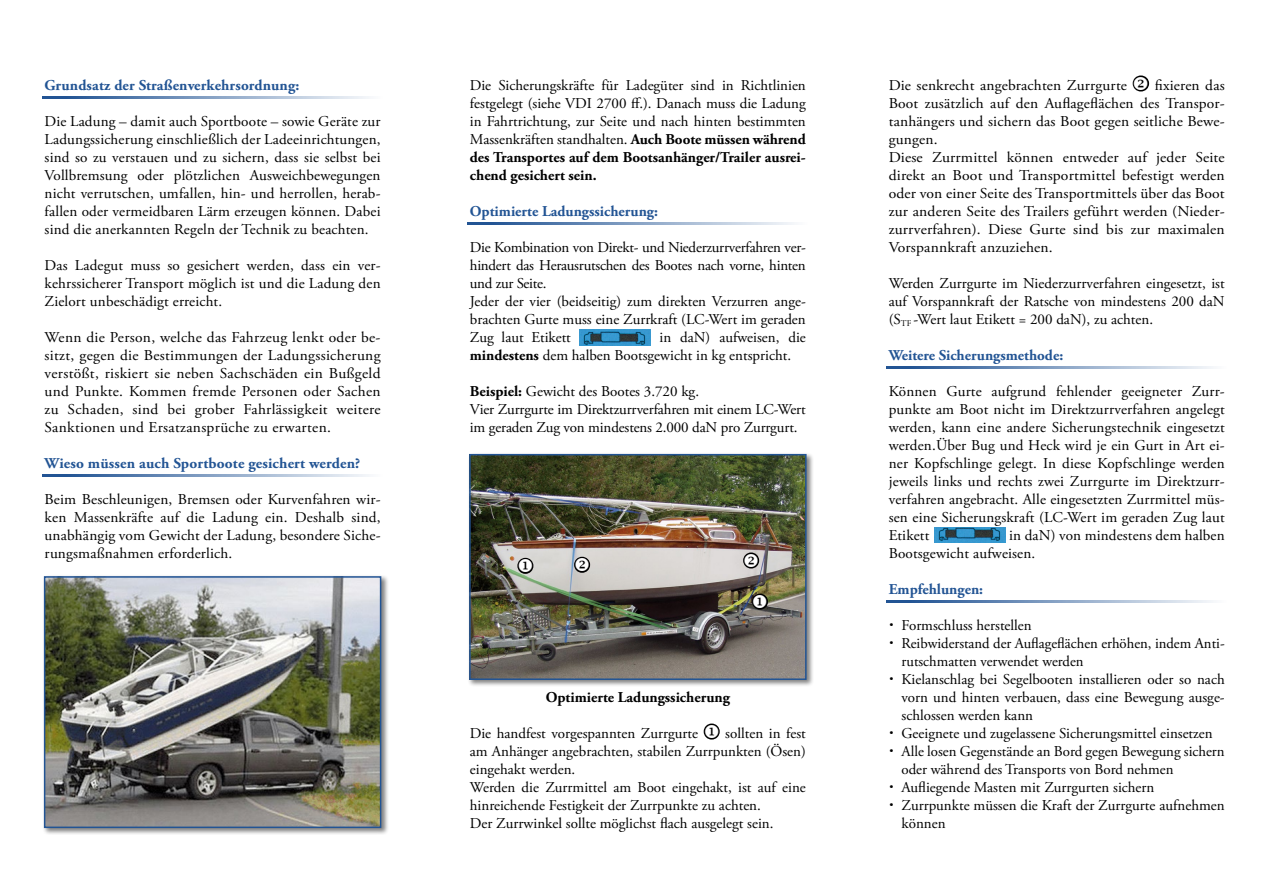
<style>
.page{position:relative;width:1263px;height:893px;background:#fff}
.page>*{position:absolute;margin:0;border:0;box-sizing:border-box;transform-origin:0 0}
.t1{font:15px/18px "Adobe Garamond Pro";color:#000;text-align:justify}
.t2{font:15px/18px "Adobe Garamond Pro";letter-spacing:-.02em;color:#000}
.t3{font:700 15px "Adobe Garamond Pro";color:#225494}
.t4{font:700 15px "Adobe Garamond Pro";color:#000}
.s1{font-weight:700}
.s2{font-size:15.15px}
</style>
<div class="page">
<hr style="left:43px;top:474px;width:340px;height:3px;background:#225494">
<hr style="left:43px;top:97px;width:340px;height:2px;background:#225494">
<hr style="left:468px;top:223px;width:340px;height:2px;background:#225494">
<hr style="left:887px;top:367px;width:340px;height:2px;background:#225494">
<hr style="left:887px;top:601px;width:340px;height:2px;background:#225494">
<img style="left:579px;top:330px;width:72px;height:16px">
<div style="left:42px;top:574px;width:347px;height:261px;background:#000;opacity:.5"></div>
<img style="left:47px;top:579px;width:331px;height:246px">
<div style="left:44px;top:576px;width:337px;height:252px;border:2px solid #225494"></div>
<div style="left:467px;top:452px;width:347px;height:236px;background:#000;opacity:.5"></div>
<img style="left:472px;top:457px;width:331px;height:220px">
<div style="left:469px;top:454px;width:337px;height:226px;border:2px solid #225494"></div>
<img style="left:934px;top:528px;width:72px;height:14px">
<svg style="left:519px;top:558px;width:70px;height:14px"></svg>
<svg style="left:745px;top:554px;width:13px;height:13px"></svg>
<svg style="left:753px;top:595px;width:13px;height:13px"></svg>
<p class="t3" style="left:45px;top:77px;width:256px">Grundsatz der Straßenverkehrsordnung:</p>
<p class="t1" style="left:45px;top:113px;width:337px">Die Ladung – damit auch Sportboote – sowie Geräte zur Ladungssicherung einschließlich der Ladeeinrichtungen, sind so zu verstauen und zu sichern, dass sie selbst bei Vollbremsung oder plötzlichen Ausweichbewegungen nicht verrutschen, umfallen, hin- und herrollen, herab&shy;fallen oder vermeidbaren Lärm erzeugen können. Dabei sind die anerkannten Regeln der Technik zu beachten.</p>
<p class="t1" style="left:45px;top:257px;width:337px">Das Ladegut muss so gesichert werden, dass ein ver&shy;kehrssicherer Transport möglich ist und die Ladung den Zielort unbeschädigt erreicht.</p>
<p class="t1" style="left:45px;top:329px;width:337px">Wenn die Person, welche das Fahrzeug lenkt oder be&shy;sitzt, gegen die Bestimmungen der Ladungssicherung verstößt, riskiert sie neben Sachschäden ein Bußgeld und Punkte. Kommen fremde Personen oder Sachen zu Schaden, sind bei grober Fahrlässigkeit weitere Sanktionen und Ersatzansprüche zu erwarten.</p>
<p class="t3" style="left:45px;top:455px;width:317px">Wieso müssen auch Sportboote gesichert werden?</p>
<p class="t1" style="left:45px;top:491px;width:337px">Beim Beschleunigen, Bremsen oder Kurvenfahren wir&shy;ken Massenkräfte auf die Ladung ein. Deshalb sind, unabhängig vom Gewicht der Ladung, besondere Siche&shy;rungsmaßnahmen erforderlich.</p>
<p class="t1" style="left:470px;top:77px;width:337px">Die Sicherungskräfte für Ladegüter sind in Richtlinien festgelegt (siehe VDI 2700 ff.). Danach muss die Ladung in Fahrtrichtung, zur Seite und nach hinten bestimmten Massenkräften standhalten. <span class="s1">Auch Boote müssen während des Transportes auf dem Bootsanhänger/Trailer ausrei&shy;chend gesichert sein.</span></p>
<p class="t3" style="left:470px;top:203px;width:190px">Optimierte Ladungssicherung:</p>
<p class="t2" style="left:470px;top:239px;width:337px">Die Kombination von Direkt- und Niederzurrverfahren ver&shy;hindert das Herausrutschen des Bootes nach vorne, hinten und zur Seite.<br>Jeder der vier (beidseitig) zum direkten Verzurren ange&shy;brachten Gurte muss eine Zurrkraft (LC-Wert im geraden Zug laut Etikett</p>
<p class="t1" style="left:470px;top:329px;width:337px;text-indent:190px">in daN) aufweisen, die <span class="s1">mindestens</span> dem halben Bootsgewicht in kg entspricht.</p>
<p class="t1" style="left:470px;top:383px;width:337px;text-align:left"><span class="s1">Beispiel:</span> Gewicht des Bootes 3.720 kg.<br>Vier Zurrgurte im Direktzurrverfahren mit einem LC-Wert im geraden Zug von mindestens 2.000 daN pro Zurrgurt.</p>
<p class="t4" style="left:546px;top:689px;width:186px">Optimierte Ladungssicherung</p>
<p class="t1" style="left:470px;top:725px;width:337px;text-align:left">Die handfest vorgespannten Zurrgurte ◆ sollten in fest am Anhänger angebrachten, stabilen Zurrpunkten (Ösen) eingehakt werden.<br>Werden die Zurrmittel am Boot eingehakt, ist auf eine hinreichende Festigkeit der Zurrpunkte zu achten.<br>Der Zurrwinkel sollte möglichst flach ausgelegt sein.</p>
<p class="t1" style="left:889px;top:77px;width:337px;text-align:left">Die senkrecht angebrachten Zurrgurte ❖ fixieren das Boot zusätzlich auf den Auflageflächen des Transpor&shy;tanhängers und sichern das Boot gegen seitliche Bewe&shy;gungen.<br>Diese Zurrmittel können entweder auf jeder Seite direkt an Boot und Transportmittel befestigt werden oder von einer Seite des Transportmittels über das Boot zur anderen Seite des Trailers geführt werden (Nieder&shy;zurrverfahren). Diese Gurte sind bis zur maximalen Vorspannkraft anzuziehen.</p>
<p class="t1" style="left:889px;top:275px;width:337px">Werden Zurrgurte im Niederzurrverfahren eingesetzt, ist auf Vorspannkraft der Ratsche von mindestens 200 daN (<span class="s2">S</span><sub>TF</sub> -Wert laut Etikett = 200 daN), zu achten.</p>
<p class="t3" style="left:889px;top:347px;width:176px">Weitere Sicherungsmethode:</p>
<p class="t1" style="left:889px;top:383px;width:337px">Können Gurte aufgrund fehlender geeigneter Zurr&shy;punkte am Boot nicht im Direktzurrverfahren angelegt werden, kann eine andere Sicherungstechnik eingesetzt werden.Über Bug und Heck wird je ein Gurt in Art ei&shy;ner Kopfschlinge gelegt. In diese Kopfschlinge werden jeweils links und rechts zwei Zurrgurte im Direktzurr&shy;verfahren angebracht. Alle eingesetzten Zurrmittel müs&shy;sen eine Sicherungskraft (LC-Wert im geraden Zug laut Etikett</p>
<p class="t1" style="left:889px;top:527px;width:337px;text-indent:120px">in daN) von mindestens dem halben<br>Bootsgewicht aufweisen.</p>
<p class="t3" style="left:889px;top:581px;width:96px">Empfehlungen:</p>
<p class="t1" style="left:901px;top:617px;width:325px;text-align:left">Formschluss herstellen<br>Reibwiderstand der Auflageflächen erhöhen, indem Anti&shy;rutschmatten verwendet werden<br>Kielanschlag bei Segelbooten installieren oder so nach vorn und hinten verbauen, dass eine Bewegung ausge&shy;schlossen werden kann<br>Geeignete und zugelassene Sicherungsmittel einsetzen Alle losen Gegenstände an Bord gegen Bewegung sichern oder während des Transports von Bord nehmen Aufliegende Masten mit Zurrgurten sichern Zurrpunkte müssen die Kraft der Zurrgurte aufnehmen können</p>
</div>
